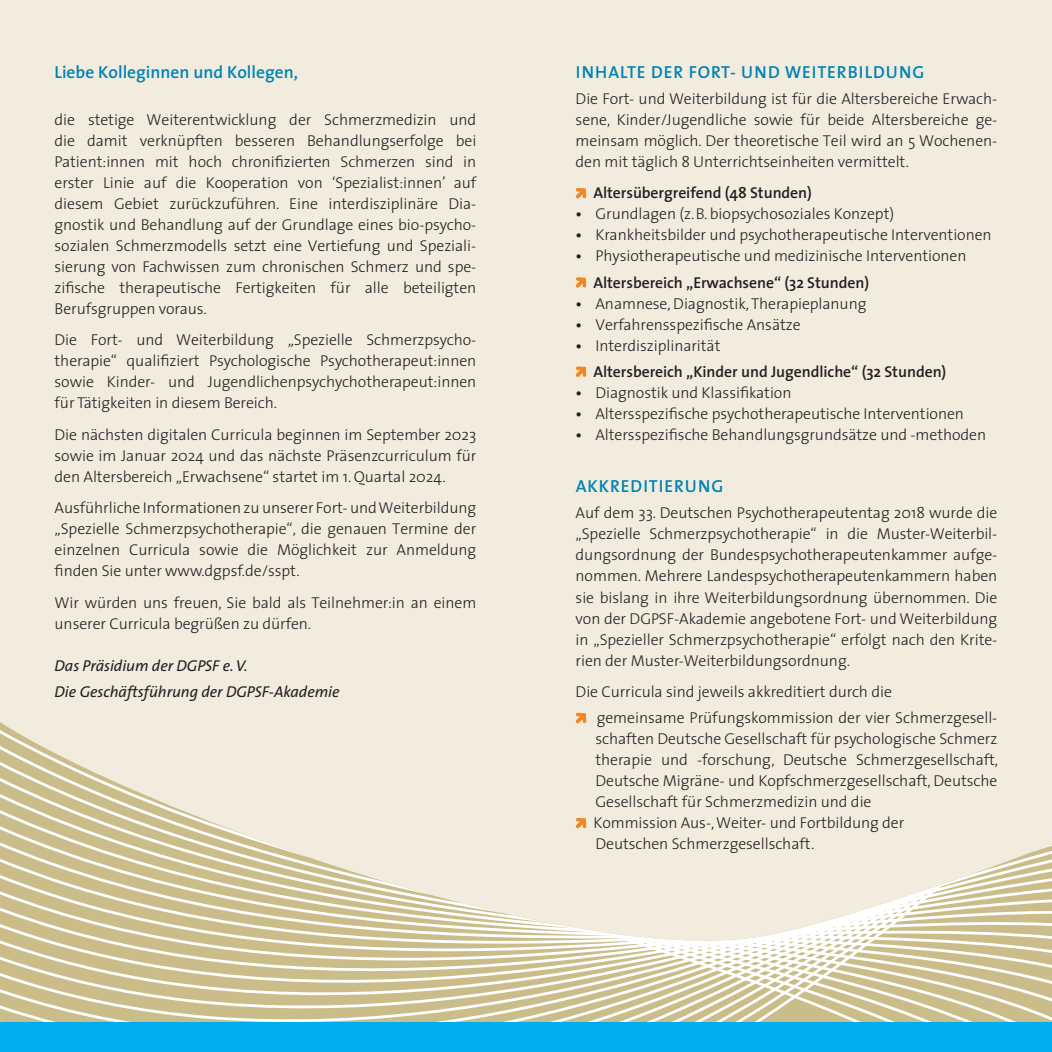
<style>
.page{position:relative;width:1052px;height:1052px;background:#fff}
.page>*{position:absolute;margin:0;border:0;box-sizing:border-box;transform-origin:0 0}
.t1{font:600 17.5px "The Sans";letter-spacing:.05em;color:#0083b6}
.t2{font:600 17.5px "The Sans";color:#0083b6}
.t3{font:300 15.75px/21px "The Sans";letter-spacing:-.005em;color:#231f20;text-align:justify}
.t4{font:600 15.75px/26.2px "The Sans";letter-spacing:-.005em;color:#231f20}
.t5{font:italic 15.75px/26.2px "The Sans";letter-spacing:-.005em;color:#231f20}
.s1{font-weight:600}
.s2{font-weight:300}
</style>
<div class="page">
<div style="left:0;top:0;width:1052px;height:1042px;background:#f1ecde"></div>
<svg style="left:0;top:817px;width:1052px;height:205px"></svg>
<svg style="left:0;top:817px;width:434px;height:78px"></svg>
<svg style="left:0;top:730px;width:311px;height:128px"></svg>
<svg style="left:576px;top:188px;width:10px;height:10px"></svg>
<svg style="left:576px;top:277px;width:10px;height:11px"></svg>
<svg style="left:576px;top:366px;width:10px;height:11px"></svg>
<svg style="left:576px;top:713px;width:10px;height:10px"></svg>
<svg style="left:576px;top:818px;width:10px;height:10px"></svg>
<div style="left:0;top:1022px;width:1052px;height:30px;background:#00aeef"></div>
<p class="t2" style="left:55px;top:57px;width:245px">Liebe Kolleginnen und Kollegen,</p>
<p class="t3" style="left:55px;top:108px;width:423px">die stetige Weiterentwicklung der Schmerzmedizin und die damit verknüpften besseren Behandlungserfolge bei Patient:innen mit hoch chronifizierten Schmerzen sind in erster Linie auf die Kooperation von ‘Spezialist:innen’ auf diesem Gebiet zurückzuführen. Eine interdisziplinäre Dia&shy;gnostik und Behandlung auf der Grundlage eines bio-psycho&shy;sozialen Schmerzmodells setzt eine Vertiefung und Speziali&shy;sierung von Fachwissen zum chronischen Schmerz und spe&shy;zifische therapeutische Fertigkeiten für alle beteiligten Berufsgruppen voraus.</p>
<p class="t3" style="left:55px;top:329px;width:423px">Die Fort- und Weiterbildung „Spezielle Schmerzpsycho&shy;therapie“ qualifiziert Psychologische Psychotherapeut:innen sowie Kinder- und Jugendlichenpsychychotherapeut:innen für Tätigkeiten in diesem Bereich.</p>
<p class="t3" style="left:55px;top:423px;width:423px">Die nächsten digitalen Curricula beginnen im September 2023 sowie im Januar 2024 und das nächste Präsenzcurriculum für den Altersbereich „Erwachsene“ startet im 1. Quartal 2024.</p>
<p class="t3" style="left:55px;top:497px;width:423px">Ausführliche Informationen zu unserer Fort- und Weiterbildung „Spezielle Schmerzpsychotherapie“, die genauen Termine der einzelnen Curricula sowie die Möglichkeit zur Anmeldung finden Sie unter www.dgpsf.de/sspt.</p>
<p class="t3" style="left:55px;top:591px;width:423px">Wir würden uns freuen, Sie bald als Teilnehmer:in an einem unserer Curricula begrüßen zu dürfen.</p>
<p class="t5" style="left:55px;top:652px;width:287px">Das Präsidium der DGPSF e. V.<br>Die Geschäftsführung der DGPSF-Akademie</p>
<p class="t1" style="left:576px;top:57px;width:350px">INHALTE DER FORT- UND WEITERBILDUNG</p>
<p class="t3" style="left:575px;top:88px;width:423px">Die Fort- und Weiterbildung ist für die Altersbereiche Erwach&shy;sene, Kinder/Jugendliche sowie für beide Altersbereiche ge&shy;meinsam möglich. Der theoretische Teil wird an 5 Wochenen&shy;den mit täglich 8 Unterrichtseinheiten vermittelt.</p>
<p class="t4" style="left:593px;top:179px;width:220px">Altersübergreifend (48 Stunden)</p>
<p class="t3" style="left:575px;top:203px;width:320px"><span class="s1">•</span> Grundlagen (z.B. biopsychosoziales Konzept)</p>
<p class="t3" style="left:575px;top:224px;width:417px"><span class="s1">•</span> Krankheitsbilder und psychotherapeutische Interventionen</p>
<p class="t3" style="left:593px;top:242px;width:375px;line-height:26.2px;text-indent:-18px"><span class="s1">•</span> Physiotherapeutische und medizinische Interventionen<br><span class="s1">Altersbereich „Erwachsene“ (32 Stunden)</span></p>
<p class="t3" style="left:575px;top:292px;width:292px"><span class="s1">•</span> Anamnese, Diagnostik, Therapieplanung</p>
<p class="t3" style="left:575px;top:313px;width:227px"><span class="s1">•</span> Verfahrensspezifische Ansätze</p>
<p class="t4" style="left:593px;top:332px;width:354px;text-indent:-18px">• <span class="s2">Interdisziplinarität<br></span>Altersbereich „Kinder und Jugendliche“ (32 Stunden)</p>
<p class="t3" style="left:575px;top:382px;width:217px"><span class="s1">•</span> Diagnostik und Klassifikation</p>
<p class="t3" style="left:575px;top:403px;width:390px"><span class="s1">•</span> Altersspezifische psychotherapeutische Interventionen</p>
<p class="t3" style="left:575px;top:424px;width:412px"><span class="s1">•</span> Altersspezifische Behandlungsgrundsätze und -methoden</p>
<p class="t1" style="left:576px;top:472px;width:149px">AKKREDITIERUNG</p>
<p class="t3" style="left:575px;top:502px;width:423px">Auf dem 33. Deutschen Psychotherapeutentag 2018 wurde die „Spezielle Schmerzpsychotherapie“ in die Muster-Weiterbil&shy;dungsordnung der Bundespsychotherapeutenkammer aufge&shy;nommen. Mehrere Landespsychotherapeutenkammern haben sie bislang in ihre Weiterbildungsordnung übernommen. Die von der DGPSF-Akademie angebotene Fort- und Weiterbildung in „Spezieller Schmerzpsychotherapie“ erfolgt nach den Krite&shy;rien der Muster-Weiterbildungsordnung.</p>
<p class="t3" style="left:597px;top:678px;width:402px;line-height:26.2px;text-indent:-21px">Die Curricula sind jeweils akkreditiert durch die<br>gemeinsame Prüfungskommission der vier Schmerzgesell-</p>
<p class="t3" style="left:593px;top:728px;width:406px;text-align:left">schaften Deutsche Gesellschaft für psychologische Schmerz therapie und -forschung, Deutsche Schmerzgesellschaft, Deutsche Migräne- und Kopfschmerzgesellschaft, Deutsche Gesellschaft für Schmerzmedizin und die<br>Kommission Aus-, Weiter- und Fortbildung der<br>Deutschen Schmerzgesellschaft.</p>
</div>
